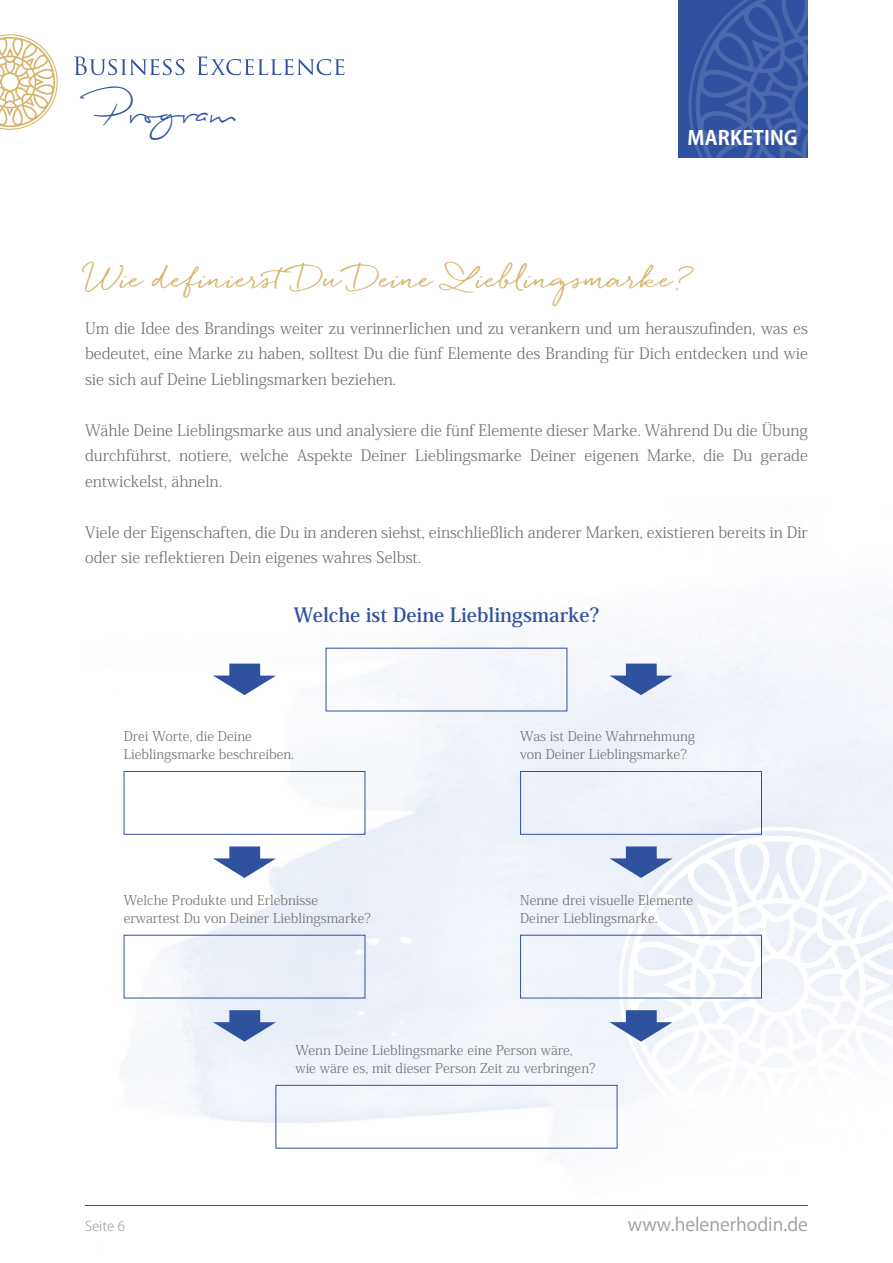
<style>
.page{position:relative;width:893px;height:1263px;background:#fff}
.page>*{position:absolute;margin:0;border:0;box-sizing:border-box;transform-origin:0 0}
.t1{font:49.35px "Biloxi Script";color:#2f52a0}
.t2{font:700 27px "Quickpen";color:#d7b46a}
.t3{font:700 19.5px "Koz Min Pr 6 N";color:#2f529f}
.t4{font:700 19.5px "Koz Go Pr 6 N";letter-spacing:.01em;color:#fff}
.t5{font:18px "Koz Go Pr 6 N";color:#9d9d9c}
.t6{font:300 15.75px/25.5px "Koz Min Pr 6 N";color:#706f6f;text-align:justify}
.t7{font:300 13.5px/18px "Koz Min Pr 6 N";color:#706f6f}
.t8{font:300 13.5px "Koz Go Pr 6 N";color:#9d9d9c}
</style>
<div class="page">
<svg style="left:619px;top:827px;width:274px;height:317px"></svg>
<hr style="left:85px;top:1205px;width:723px;height:1px;background:#2f52a0">
<div style="left:678px;top:0;width:130px;height:157px;background:#2f52a0"></div>
<svg style="left:688px;top:0;width:120px;height:158px"></svg>
<svg style="left:0;top:34px;width:58px;height:96px"></svg>
<svg style="left:74px;top:57px;width:111px;height:18px"></svg>
<svg style="left:197px;top:56px;width:147px;height:19px"></svg>
<div style="left:124px;top:771px;width:241px;height:64px;border:1px solid #2f52a0"></div>
<div style="left:520px;top:771px;width:242px;height:64px;border:1px solid #2f52a0"></div>
<div style="left:124px;top:935px;width:241px;height:63px;border:1px solid #2f52a0"></div>
<div style="left:520px;top:935px;width:242px;height:63px;border:1px solid #2f52a0"></div>
<div style="left:275px;top:1085px;width:342px;height:63px;border:1px solid #2f52a0"></div>
<svg style="left:213px;top:664px;width:63px;height:31px"></svg>
<svg style="left:609px;top:664px;width:63px;height:31px"></svg>
<svg style="left:213px;top:846px;width:63px;height:32px"></svg>
<svg style="left:609px;top:846px;width:63px;height:32px;background:#8fa2cc"></svg>
<svg style="left:213px;top:1010px;width:63px;height:32px;background:#8ea2cc"></svg>
<svg style="left:609px;top:1010px;width:63px;height:32px"></svg>
<h1 class="t1" style="left:100px;top:80px;width:137px">Program</h1>
<p class="t4" style="left:687px;top:127px;width:112px">MARKETING</p>
<h2 class="t2" style="left:85px;top:263px;width:607px">Wie definierstDu Deine Lieblingsmarke?</h2>
<p class="t6" style="left:85px;top:315px;width:724px">Um die Idee des Brandings weiter zu verinnerlichen und zu verankern und um herauszufinden, was es bedeutet, eine Marke zu haben, solltest Du die fünf Elemente des Branding für Dich entdecken und wie sie sich auf Deine Lieblingsmarken beziehen.</p>
<p class="t6" style="left:85px;top:417px;width:724px">Wähle Deine Lieblingsmarke aus und analysiere die fünf Elemente dieser Marke. Während Du die Übung durchführst, notiere, welche Aspekte Deiner Lieblingsmarke Deiner eigenen Marke, die Du gerade entwickelst, ähneln.</p>
<p class="t6" style="left:85px;top:519px;width:724px">Viele der Eigenschaften, die Du in anderen siehst, einschließlich anderer Marken, existieren bereits in Dir oder sie reflektieren Dein eigenes wahres Selbst.</p>
<p class="t3" style="left:294px;top:604px;width:307px">Welche ist Deine Lieblingsmarke?</p>
<p class="t7" style="left:124px;top:727px;width:172px">Drei Worte, die Deine<br>Lieblingsmarke beschreiben.</p>
<p class="t7" style="left:520px;top:727px;width:176px">Was ist Deine Wahrnehmung von Deiner Lieblingsmarke?</p>
<p class="t7" style="left:124px;top:891px;width:249px">Welche Produkte und Erlebnisse erwartest Du von Deiner Lieblingsmarke?</p>
<p class="t7" style="left:520px;top:891px;width:175px">Nenne drei visuelle Elemente<br>Deiner Lieblingsmarke.</p>
<p class="t8" style="left:85px;top:1218px;width:42px">Seite 6</p>
<p class="t7" style="left:295px;top:1041px;width:302px">Wenn Deine Lieblingsmarke eine Person wäre, wie wäre es, mit dieser Person Zeit zu verbringen?</p>
<p class="t5" style="left:628px;top:1214px;width:181px">www.helenerhodin.de</p>
</div>
